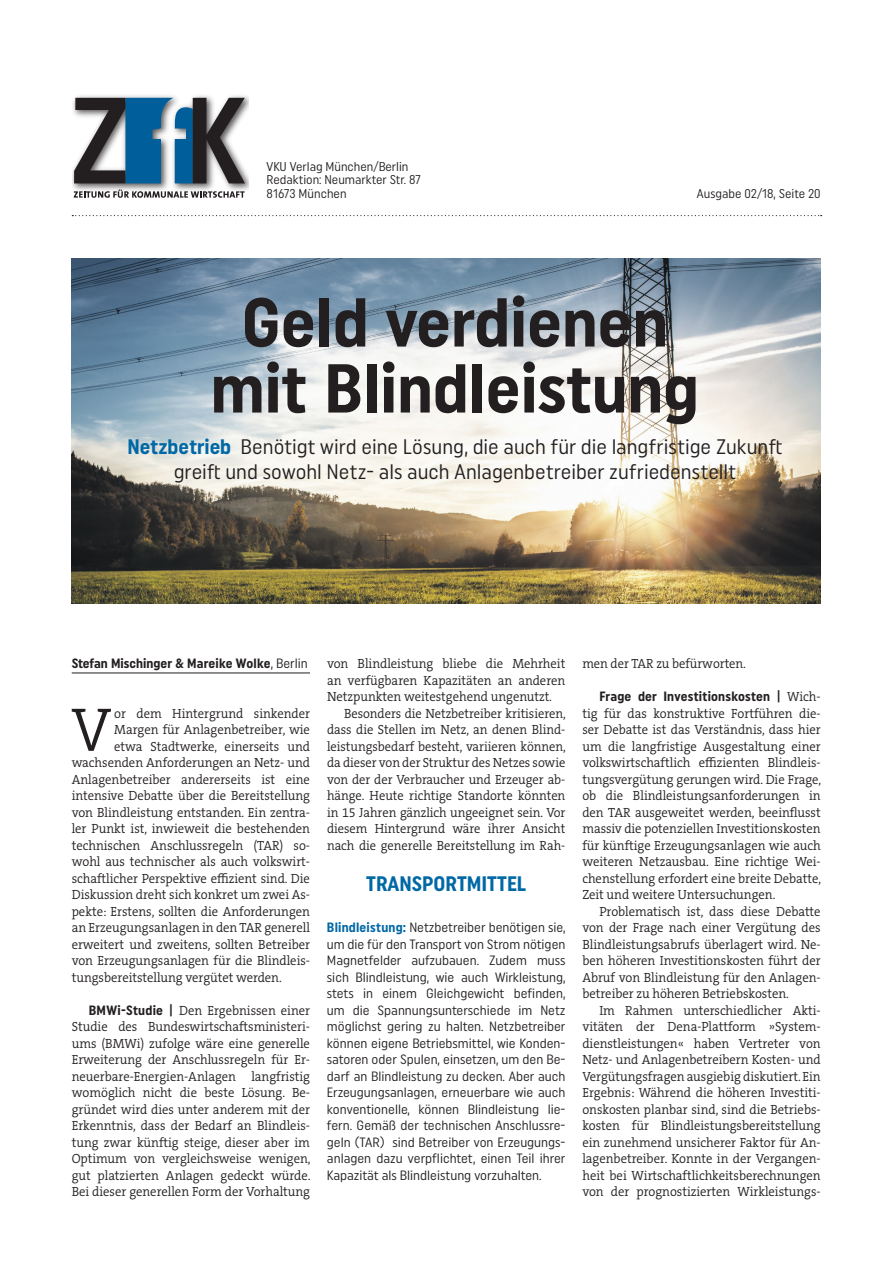
<style>
.page{position:relative;width:893px;height:1263px;background:#fff}
.page>*{position:absolute;margin:0;border:0;box-sizing:border-box;transform-origin:0 0}
.H1_46pt_ab2Sp{font:700 condensed 69px/66px "Uniform";color:#231f20;text-align:center}
.copy_Initial{font:62.25px "Zf K The Serif";color:#231f20;scale:.95 1}
.H1_H2_H3_Unterzeile{font:condensed 21px/24.8px "Uniform";color:#231f20;text-align:center}
.Kasten_Headline{font:700 condensed 21px "Uniform";color:#0068a5}
.Kasten_copy{font:condensed 13.5px/16.5px "Uniform";color:#231f20;text-align:justify}
.copy_Autorenzeile{font:700 condensed 13.5px "Uniform";color:#231f20}
.copy_mit_Einzug{font:700 condensed 13.5px "Uniform";letter-spacing:.015em;color:#231f20}
.copy_mit_Einzug-2{font:13.35px/16.5px "Zf K The Serif";letter-spacing:-.005em;color:#231f20;text-align:justify;scale:.95 1}
.copy_Initial-2{font:13.35px "Zf K The Serif";letter-spacing:-.005em;color:#231f20;scale:.95 1}
.copy_mit_Einzug-3{font:13.35px/16.5px "Zf K The Serif";letter-spacing:-.005em;color:#231f20;text-align:justify;scale:.94 1}
.t1{font:condensed 12.75px/13.5px "Uniform";color:#231f20}
.s1{font-weight:700;color:#0068a5}
.s2{font-weight:400}
.s3{font-family:"Uniform";font-weight:700;font-stretch:condensed;font-size:13.5px}
.s4{font-family:"Zf K The Serif";font-weight:400;font-stretch:normal;font-size:13.35px}
</style>
<div class="page">
<img style="left:72px;top:95px;width:176px;height:98px">
<svg style="left:74px;top:98px;width:171px;height:85px"></svg>
<svg style="left:74px;top:189px;width:171px;height:9px"></svg>
<svg style="left:72px;top:215px;width:750px;height:1px"></svg>
<hr style="left:72px;top:673px;width:238px;height:1px;background:#231f20">
<img style="left:72px;top:259px;width:749px;height:345px">
<p class="t1" style="left:267px;top:159px;width:143px">VKU Verlag München/Berlin</p>
<p class="t1" style="left:267px;top:173px;width:156px">Redaktion: Neumarkter Str. 87<br>81673 München</p>
<p class="t1" style="left:697px;top:186px;width:125px">Ausgabe 02/18, Seite 20</p>
<p class="H1_46pt_ab2Sp" style="left:211px;top:288px;width:490px">Geld verdienen mit Blindleistung</p>
<p class="H1_H2_H3_Unterzeile" style="left:127px;top:434px;width:656px"><span class="s1">Netzbetrieb</span> Benötigt wird eine Lösung, die auch für die langfristige Zukunft greift und sowohl Netz- als auch Anlagenbetreiber zufriedenstellt</p>
<p class="copy_Autorenzeile" style="left:72px;top:655px;width:238px">Stefan Mischinger &amp; Mareike Wolke<span class="s2">, Berlin</span></p>
<p class="copy_Initial" style="left:71px;top:690px;width:44px">V</p>
<p class="copy_Initial-2" style="left:114px;top:705px;width:208px">or dem Hintergrund sinkender</p>
<p class="copy_Initial-2" style="left:114px;top:721px;width:208px">Margen für Anlagenbetreiber, wie</p>
<p class="copy_Initial-2" style="left:114px;top:738px;width:208px">etwa Stadtwerke, einerseits und</p>
<p class="copy_Initial-2" style="left:72px;top:754px;width:252px">wachsenden Anforderungen an Netz- und</p>
<p class="copy_Initial-2" style="left:72px;top:771px;width:252px">Anlagenbetreiber andererseits ist eine</p>
<p class="copy_Initial-2" style="left:72px;top:787px;width:252px">intensive Debatte über die Bereitstellung</p>
<p class="copy_Initial-2" style="left:72px;top:804px;width:252px">von Blindleistung entstanden. Ein zentra-</p>
<p class="copy_Initial-2" style="left:72px;top:820px;width:252px">ler Punkt ist, inwieweit die bestehenden</p>
<p class="copy_Initial-2" style="left:72px;top:837px;width:252px">technischen Anschlussregeln (TAR) so-</p>
<p class="copy_Initial-2" style="left:72px;top:853px;width:252px">wohl aus technischer als auch volkswirt-</p>
<p class="copy_Initial-2" style="left:72px;top:870px;width:252px">schaftlicher Perspektive effizient sind. Die</p>
<p class="copy_Initial-2" style="left:72px;top:886px;width:252px">Diskussion dreht sich konkret um zwei As-</p>
<p class="copy_Initial-2" style="left:72px;top:903px;width:252px">pekte: Erstens, sollten die Anforderungen</p>
<p class="copy_Initial-2" style="left:72px;top:919px;width:252px">an Erzeugungsanlagen in den TAR generell</p>
<p class="copy_Initial-2" style="left:72px;top:936px;width:252px">erweitert und zweitens, sollten Betreiber</p>
<p class="copy_Initial-2" style="left:72px;top:952px;width:252px">von Erzeugungsanlagen für die Blindleis-</p>
<p class="copy_Initial-2" style="left:72px;top:969px;width:223px">tungsbereitstellung vergütet werden.</p>
<p class="copy_mit_Einzug-2" style="left:72px;top:1002px;width:253px;text-indent:17px"><span class="s3">BMWi-Studie |</span> Den Ergebnissen einer Studie des Bundeswirtschaftsministeri&shy;ums (BMWi) zufolge wäre eine generelle Erweiterung der Anschlussregeln für Er&shy;neuerbare-Energien-Anlagen langfristig womöglich nicht die beste Lösung. Be&shy;gründet wird dies unter anderem mit der Erkenntnis, dass der Bedarf an Blindleis&shy;tung zwar künftig steige, dieser aber im Optimum von vergleichsweise wenigen, gut platzierten Anlagen gedeckt würde.<br>Bei dieser generellen Form der Vorhaltung</p>
<p class="copy_mit_Einzug-2" style="left:327px;top:656px;width:252px">von Blindleistung bliebe die Mehrheit an verfügbaren Kapazitäten an anderen Netzpunkten weitestgehend ungenutzt.</p>
<p class="copy_mit_Einzug-3" style="left:327px;top:705px;width:256px;text-indent:17px">Besonders die Netzbetreiber kritisieren, dass die Stellen im Netz, an denen Blind&shy;leistungsbedarf besteht, variieren können, da dieser von der Struktur des Netzes sowie von der der Verbraucher und Erzeuger ab&shy;hänge. Heute richtige Standorte könnten in 15 Jahren gänzlich ungeeignet sein. Vor diesem Hintergrund wäre ihrer Ansicht nach die generelle Bereitstellung im Rah-</p>
<p class="Kasten_Headline" style="left:366px;top:871px;width:161px">TRANSPORTMITTEL</p>
<p class="Kasten_copy" style="left:327px;top:919px;width:240px"><span class="s1">Blindleistung:</span> Netzbetreiber benötigen sie, um die für den Transport von Strom nötigen Magnetfelder aufzubauen. Zudem muss sich Blindleistung, wie auch Wirkleistung, stets in einem Gleichgewicht befinden, um die Spannungsunterschiede im Netz möglichst gering zu halten. Netzbetreiber können eigene Betriebsmittel, wie Konden&shy;satoren oder Spulen, einsetzen, um den Be&shy;darf an Blindleistung zu decken. Aber auch Erzeugungsanlagen, erneuerbare wie auch konventionelle, können Blindleistung lie&shy;fern. Gemäß der technischen Anschlussre&shy;geln (TAR) sind Betreiber von Erzeugungs&shy;anlagen dazu verpflichtet, einen Teil ihrer Kapazität als Blindleistung vorzuhalten.</p>
<p class="copy_mit_Einzug-3" style="left:582px;top:656px;width:176px">men der TAR zu befürworten.</p>
<p class="copy_mit_Einzug" style="left:599px;top:688px;width:223px">Frage der Investitionskosten | <span class="s4">Wich-</span></p>
<p class="copy_mit_Einzug-2" style="left:582px;top:705px;width:253px">tig für das konstruktive Fortführen die&shy;ser Debatte ist das Verständnis, dass hier um die langfristige Ausgestaltung einer volkswirtschaftlich effizienten Blindleis&shy;tungsvergütung gerungen wird. Die Frage, ob die Blindleistungsanforderungen in den TAR ausgeweitet werden, beeinflusst massiv die potenziellen Investitionskosten für künftige Erzeugungsanlagen wie auch weiteren Netzausbau. Eine richtige Wei&shy;chenstellung erfordert eine breite Debatte, Zeit und weitere Untersuchungen.</p>
<p class="copy_mit_Einzug-2" style="left:582px;top:903px;width:252px;text-indent:17px">Problematisch ist, dass diese Debatte von der Frage nach einer Vergütung des Blindleistungsabrufs überlagert wird. Ne&shy;ben höheren Investitionskosten führt der Abruf von Blindleistung für den Anlagen&shy;betreiber zu höheren Betriebskosten.</p>
<p class="copy_mit_Einzug-2" style="left:582px;top:1002px;width:252px;text-indent:17px">Im Rahmen unterschiedlicher Akti&shy;vitäten der Dena-Plattform »System&shy;dienstleistungen« haben Vertreter von Netz- und Anlagenbetreibern Kosten- und Vergütungsfragen ausgiebig diskutiert. Ein Ergebnis: Während die höheren Investiti&shy;onskosten planbar sind, sind die Betriebs&shy;kosten für Blindleistungsbereitstellung ein zunehmend unsicherer Faktor für An&shy;lagenbetreiber. Konnte in der Vergangen&shy;heit bei Wirtschaftlichkeitsberechnungen von der prognostizierten Wirkleistungs-</p>
</div>
